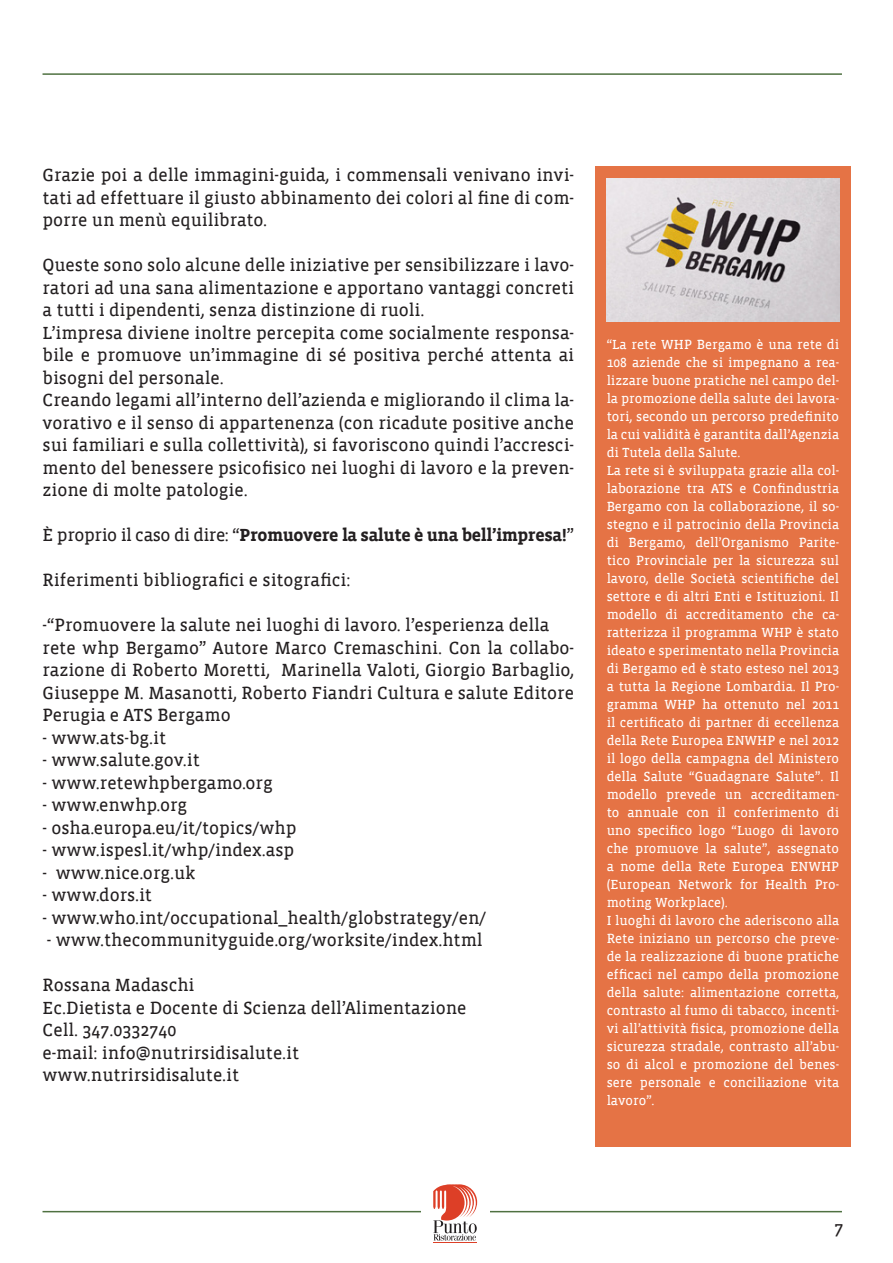
<style>
.page{position:relative;width:893px;height:1263px;background:#fff}
.page>*{position:absolute;margin:0;border:0;box-sizing:border-box;transform-origin:0 0}
.Testo{font:18px/22.5px "Vista Slab Reg";color:#231f20;text-align:justify}
.Testo-2{font:700 18px "Vista Slab";letter-spacing:-.02em;color:#231f20}
.Testo-3{font:13.5px/18px "Vista Slab Reg";color:#fff;text-align:justify}
.s1{font-family:"Vista Slab Reg";font-weight:400}
</style>
<div class="page">
<hr style="left:43px;top:1211px;width:799px;height:1px;background:#4f7141">
<hr style="left:43px;top:73px;width:799px;height:2px;background:#4f7141">
<div style="left:421px;top:1182px;width:68px;height:60px;background:#fff"></div>
<hr style="left:433px;top:1242px;width:44px;height:1px;background:#dd3f27">
<svg style="left:433px;top:1184px;width:44px;height:56px"></svg>
<div style="left:595px;top:166px;width:255px;height:981px;background:#e57345"></div>
<img style="left:607px;top:179px;width:232px;height:142px">
<p class="Testo" style="left:43px;top:164px;width:533px">Grazie poi a delle immagini-guida, i commensali venivano invi&shy;tati ad effettuare il giusto abbinamento dei colori al fine di com&shy;porre un menù equilibrato.</p>
<p class="Testo" style="left:43px;top:254px;width:533px">Queste sono solo alcune delle iniziative per sensibilizzare i lavo&shy;ratori ad una sana alimentazione e apportano vantaggi concreti a tutti i dipendenti, senza distinzione di ruoli.</p>
<p class="Testo" style="left:43px;top:322px;width:533px">L’impresa diviene inoltre percepita come socialmente responsa&shy;bile e promuove un’immagine di sé positiva perché attenta ai bisogni del personale.</p>
<p class="Testo" style="left:43px;top:389px;width:533px">Creando legami all’interno dell’azienda e migliorando il clima la&shy;vorativo e il senso di appartenenza (con ricadute positive anche sui familiari e sulla collettività), si favoriscono quindi l’accresci&shy;mento del benessere psicofisico nei luoghi di lavoro e la preven&shy;zione di molte patologie.</p>
<p class="Testo-2" style="left:43px;top:526px;width:533px"><span class="s1">È proprio il caso di dire: “</span>Promuovere la salute è una bell’impresa!<span class="s1">”</span></p>
<p class="Testo" style="left:43px;top:569px;width:309px">Riferimenti bibliografici e sitografici:</p>
<p class="Testo" style="left:43px;top:614px;width:508px">-“Promuovere la salute nei luoghi di lavoro. l’esperienza della</p>
<p class="Testo" style="left:43px;top:637px;width:533px">rete whp Bergamo” Autore Marco Cremaschini. Con la collabo&shy;razione di Roberto Moretti, Marinella Valoti, Giorgio Barbaglio, Giuseppe M. Masanotti, Roberto Fiandri Cultura e salute Editore Perugia e ATS Bergamo</p>
<p class="Testo" style="left:43px;top:727px;width:125px">- www.ats-bg.it</p>
<p class="Testo" style="left:43px;top:749px;width:159px">- www.salute.gov.it</p>
<p class="Testo" style="left:43px;top:772px;width:232px">- www.retewhpbergamo.org</p>
<p class="Testo" style="left:43px;top:794px;width:146px">- www.enwhp.org</p>
<p class="Testo" style="left:43px;top:817px;width:256px">- osha.europa.eu/it/topics/whp</p>
<p class="Testo" style="left:43px;top:839px;width:253px">- www.ispesl.it/whp/index.asp</p>
<p class="Testo" style="left:43px;top:862px;width:154px">- www.nice.org.uk</p>
<p class="Testo" style="left:43px;top:884px;width:111px">- www.dors.it</p>
<p class="Testo" style="left:43px;top:907px;width:445px">- www.who.int/occupational_health/globstrategy/en/</p>
<p class="Testo" style="left:47px;top:929px;width:437px">- www.thecommunityguide.org/worksite/index.html</p>
<p class="Testo" style="left:43px;top:974px;width:153px">Rossana Madaschi</p>
<p class="Testo" style="left:43px;top:997px;width:425px">Ec.Dietista e Docente di Scienza dell’Alimentazione</p>
<p class="Testo" style="left:43px;top:1019px;width:135px">Cell. 347.0332740</p>
<p class="Testo" style="left:43px;top:1042px;width:258px">e-mail: info@nutrirsidisalute.it</p>
<p class="Testo" style="left:43px;top:1064px;width:198px">www.nutrirsidisalute.it</p>
<p class="Testo-3" style="left:607px;top:336px;width:234px">“La rete WHP Bergamo è una rete di 108 aziende che si impegnano a rea&shy;lizzare buone pratiche nel campo del&shy;la promozione della salute dei lavora&shy;tori, secondo un percorso predefinito la cui validità è garantita dall’Agenzia di Tutela della Salute.</p>
<p class="Testo-3" style="left:607px;top:462px;width:234px">La rete si è sviluppata grazie alla col&shy;laborazione tra ATS e Confindustria Bergamo con la collaborazione, il so&shy;stegno e il patrocinio della Provincia di Bergamo, dell’Organismo Parite&shy;tico Provinciale per la sicurezza sul lavoro, delle Società scientifiche del settore e di altri Enti e Istituzioni. Il modello di accreditamento che ca&shy;ratterizza il programma WHP è stato ideato e sperimentato nella Provincia di Bergamo ed è stato esteso nel 2013 a tutta la Regione Lombardia. Il Pro&shy;gramma WHP ha ottenuto nel 2011 il certificato di partner di eccellenza della Rete Europea ENWHP e nel 2012 il logo della campagna del Ministero della Salute “Guadagnare Salute”. Il modello prevede un accreditamen&shy;to annuale con il conferimento di uno specifico logo “Luogo di lavoro che promuove la salute”, assegnato a nome della Rete Europea ENWHP (European Network for Health Pro&shy;moting Workplace).</p>
<p class="Testo-3" style="left:607px;top:912px;width:234px">I luoghi di lavoro che aderiscono alla Rete iniziano un percorso che preve&shy;de la realizzazione di buone pratiche efficaci nel campo della promozione della salute: alimentazione corretta, contrasto al fumo di tabacco, incenti&shy;vi all’attività fisica, promozione della sicurezza stradale, contrasto all’abu&shy;so di alcol e promozione del benes&shy;sere personale e conciliazione vita lavoro”.</p>
<p class="Testo" style="left:834px;top:1217px;width:10px">7</p>
</div>
